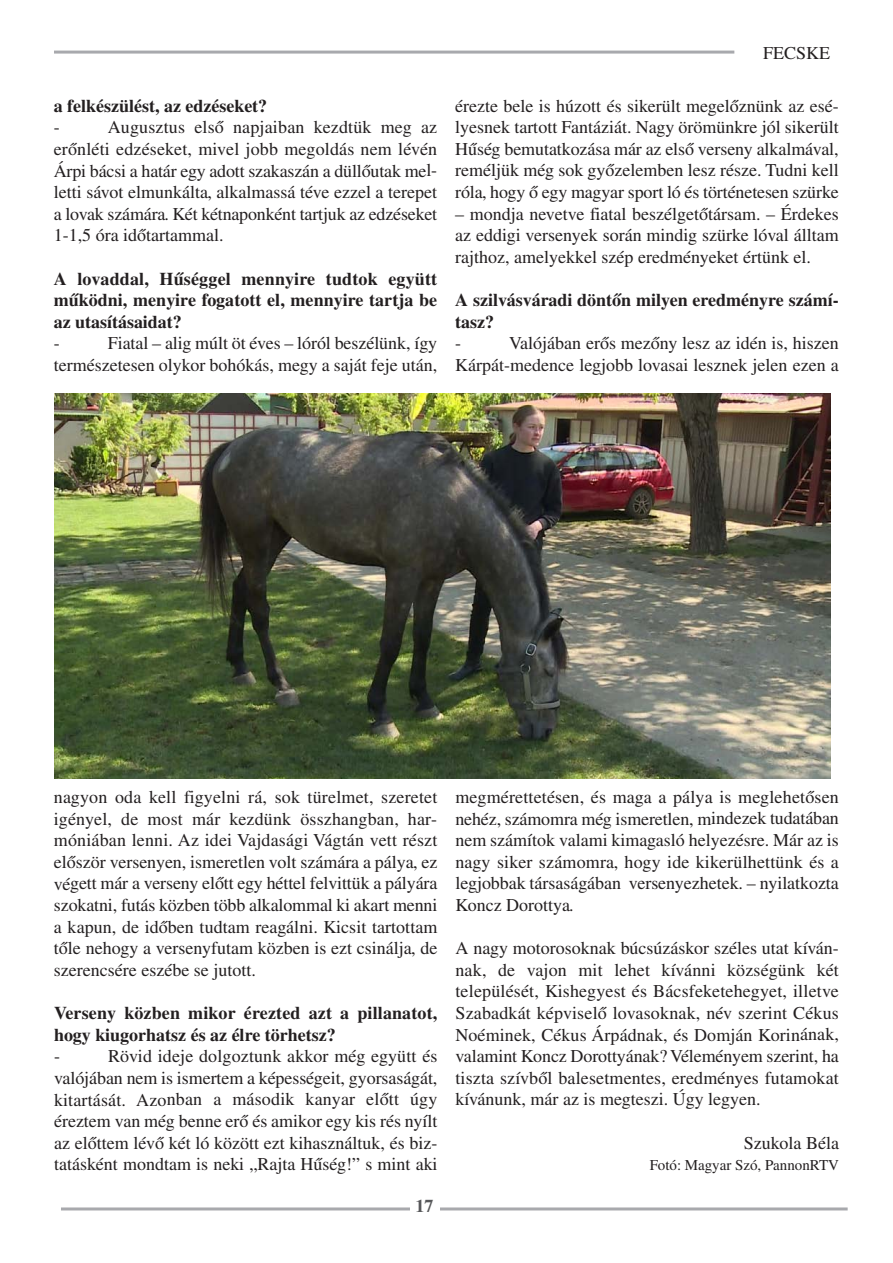
<style>
.page{position:relative;width:893px;height:1263px;background:#fff}
.page>*{position:absolute;margin:0;border:0;box-sizing:border-box;transform-origin:0 0}
.t1{font:18px/21.6px "Times CE";color:#231f20;text-align:justify}
.t2{font:700 18px/21.6px "Times CE";color:#231f20}
.t3{font:700 18px "Times CE";color:#57585a}
.t4{font:15px "Times CE";color:#231f20}
</style>
<div class="page">
<hr style="left:54px;top:51px;width:680px;height:3px;background:#a8a9ad">
<hr style="left:61px;top:1207px;width:787px;height:3px;background:#a8a9ad">
<div style="left:410px;top:1196px;width:29px;height:24px;background:#fff"></div>
<img style="left:54px;top:393px;width:777px;height:385px">
<p class="t2" style="left:54px;top:97px;width:215px">a felkészülést, az edzéseket?</p>
<p class="t1" style="left:54px;top:118px;width:7px">-</p>
<p class="t1" style="left:54px;top:118px;width:385px;text-indent:54px">Augusztus első napjaiban kezdtük meg az erőnléti edzéseket, mivel jobb megoldás nem lévén Árpi bácsi a határ egy adott szakaszán a düllőutak mel&shy;letti sávot elmunkálta, alkalmassá téve ezzel a terepet a lovak számára. Két kétnaponként tartjuk az edzéseket 1-1,5 óra időtartammal.</p>
<p class="t2" style="left:54px;top:269px;width:385px;text-align:justify">A lovaddal, Hűséggel mennyire tudtok együtt működni, menyire fogatott el, mennyire tartja be az utasításaidat?</p>
<p class="t1" style="left:54px;top:334px;width:7px">-</p>
<p class="t1" style="left:54px;top:334px;width:385px;text-align:right">Fiatal – alig múlt öt éves – lóról beszélünk, így természetesen olykor bohókás, megy a saját feje után,</p>
<p class="t1" style="left:763px;top:44px;width:69px">FECSKE</p>
<p class="t1" style="left:455px;top:97px;width:385px">érezte bele is húzott és sikerült megelőznünk az esé&shy;lyesnek tartott Fantáziát. Nagy örömünkre jól sikerült Hűség bemutatkozása már az első verseny alkalmával, reméljük még sok győzelemben lesz része. Tudni kell róla, hogy ő egy magyar sport ló és történetesen szürke</p>
<p class="t1" style="left:455px;top:205px;width:385px">– mondja nevetve fiatal beszélgetőtársam. – Érdekes az eddigi versenyek során mindig szürke lóval álltam rajthoz, amelyekkel szép eredményeket értünk el.</p>
<p class="t2" style="left:455px;top:291px;width:385px">A szilvásváradi döntőn milyen eredményre számí&shy;tasz?</p>
<p class="t1" style="left:455px;top:334px;width:7px">-</p>
<p class="t1" style="left:455px;top:334px;width:385px;text-align:right">Valójában erős mezőny lesz az idén is, hiszen<br>Kárpát-medence legjobb lovasai lesznek jelen ezen a</p>
<p class="t1" style="left:54px;top:788px;width:385px">nagyon oda kell figyelni rá, sok türelmet, szeretet igényel, de most már kezdünk összhangban, har&shy;móniában lenni. Az idei Vajdasági Vágtán vett részt először versenyen, ismeretlen volt számára a pálya, ez végett már a verseny előtt egy héttel felvittük a pályára szokatni, futás közben több alkalommal ki akart menni a kapun, de időben tudtam reagálni. Kicsit tartottam tőle nehogy a versenyfutam közben is ezt csinálja, de szerencsére eszébe se jutott.</p>
<p class="t2" style="left:54px;top:1004px;width:385px">Verseny közben mikor érezted azt a pillanatot, hogy kiugorhatsz és az élre törhetsz?</p>
<p class="t1" style="left:54px;top:1047px;width:7px">-</p>
<p class="t1" style="left:54px;top:1047px;width:385px;text-indent:54px">Rövid ideje dolgoztunk akkor még együtt és valójában nem is ismertem a képességeit, gyorsaságát, kitartását. Azonban a második kanyar előtt úgy éreztem van még benne erő és amikor egy kis rés nyílt az előttem lévő két ló között ezt kihasználtuk, és biz&shy;tatásként mondtam is neki „Rajta Hűség!” s mint aki</p>
<p class="t3" style="left:416px;top:1200px;width:19px">17</p>
<p class="t1" style="left:455px;top:788px;width:385px">megmérettetésen, és maga a pálya is meglehetősen nehéz, számomra még ismeretlen, mindezek tudatában nem számítok valami kimagasló helyezésre. Már az is nagy siker számomra, hogy ide kikerülhettünk és a legjobbak társaságában versenyezhetek. – nyilatkozta Koncz Dorottya.</p>
<p class="t1" style="left:455px;top:939px;width:385px">A nagy motorosoknak búcsúzáskor széles utat kíván&shy;nak, de vajon mit lehet kívánni községünk két települését, Kishegyest és Bácsfeketehegyet, illetve Szabadkát képviselő lovasoknak, név szerint Cékus Noéminek, Cékus Árpádnak, és Domján Korinának, valamint Koncz Dorottyának? Véleményem szerint, ha tiszta szívből balesetmentes, eredményes futamokat kívánunk, már az is megteszi. Úgy legyen.</p>
<p class="t1" style="left:744px;top:1133px;width:97px">Szukola Béla</p>
<p class="t4" style="left:650px;top:1160px;width:191px">Fotó: Magyar Szó, PannonRTV</p>
</div>
